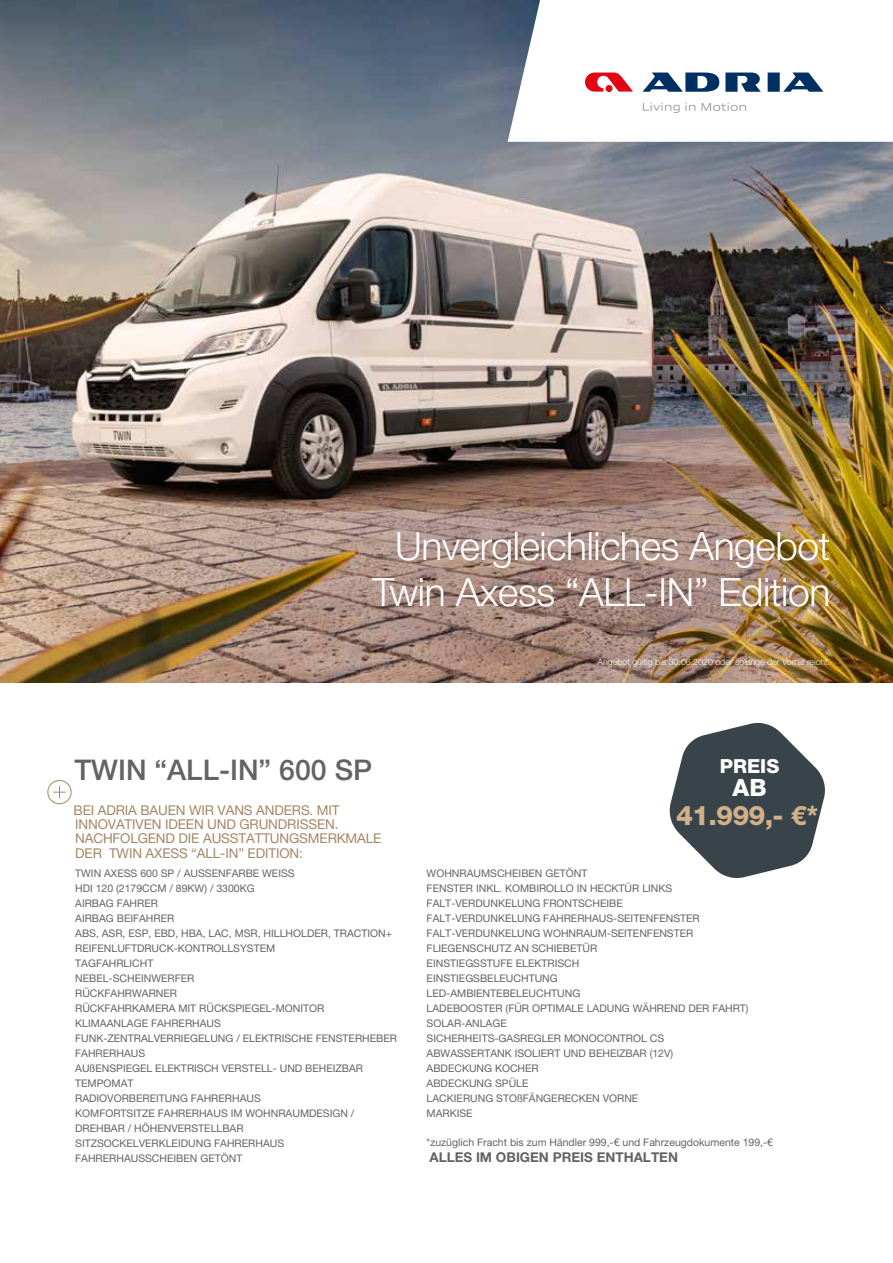
<style>
.page{position:relative;width:893px;height:1263px;background:#fff}
.page>*{position:absolute;margin:0;border:0;box-sizing:border-box;transform-origin:0 0}
.t1{font:300 39px/47px "Helvetica Neue LT Pro";letter-spacing:-.01em;color:#fff;text-align:center}
.t2{font:500 28.5px "Helvetica Neue LT Pro";color:#646363}
.t3{font:800 27px "Helvetica Neue LT Pro";color:#d1b087}
.t4{font:800 23.85px "Helvetica Neue LT Pro";color:#fff}
.t5{font:800 19.35px "Helvetica Neue LT Pro";color:#fff}
.t6{font:13.5px/14.2px "Helvetica Neue LT Pro";letter-spacing:-.01em;color:#a48767}
.t7{font:700 13.5px "Helvetica Neue LT Pro";color:#646363}
.t8{font:10.5px/15px "Helvetica Neue LT Pro";color:#646363}
.t9{font:300 8.85px "Helvetica Neue LT Pro";color:#fff}
</style>
<div class="page">
<img style="left:0;top:0;width:893px;height:682px">
<svg style="left:508px;top:0;width:385px;height:142px"></svg>
<svg style="left:585px;top:73px;width:48px;height:19px"></svg>
<svg style="left:643px;top:73px;width:180px;height:19px"></svg>
<svg style="left:643px;top:103px;width:52px;height:10px"></svg>
<svg style="left:701px;top:103px;width:45px;height:8px"></svg>
<svg style="left:47px;top:780px;width:25px;height:24px"></svg>
<svg style="left:670px;top:723px;width:155px;height:155px"></svg>
<h1 class="t1" style="left:372px;top:521px;width:459px">Unvergleichliches Angebot<br>Twin Axess “ALL-IN” Edition</h1>
<p class="t9" style="left:598px;top:657px;width:234px">Angebot gültig bis 30.06.2020 oder solange der Vorrat reicht.</p>
<h3 class="t5" style="left:720px;top:755px;width:61px">PREIS</h3>
<h3 class="t4" style="left:732px;top:773px;width:36px">AB</h3>
<h3 class="t3" style="left:676px;top:799px;width:144px">41.999,- €*</h3>
<h2 class="t2" style="left:74px;top:753px;width:299px">TWIN “ALL-IN” 600 SP</h2>
<p class="t6" style="left:74px;top:803px;width:309px">BEI ADRIA BAUEN WIR VANS ANDERS. MIT INNOVATIVEN IDEEN UND GRUNDRISSEN.<br>NACHFOLGEND DIE AUSSTATTUNGSMERKMALE DER TWIN AXESS “ALL-IN” EDITION:</p>
<p class="t8" style="left:75px;top:865px;width:323px">TWIN AXESS 600 SP / AUSSENFARBE WEISS<br>HDI 120 (2179CCM / 89KW) / 3300KG<br>AIRBAG FAHRER<br>AIRBAG BEIFAHRER<br>ABS, ASR, ESP, EBD, HBA, LAC, MSR, HILLHOLDER, TRACTION+<br>REIFENLUFTDRUCK-KONTROLLSYSTEM<br>TAGFAHRLICHT<br>NEBEL-SCHEINWERFER<br>RÜCKFAHRWARNER<br>RÜCKFAHRKAMERA MIT RÜCKSPIEGEL-MONITOR<br>KLIMAANLAGE FAHRERHAUS<br>FUNK-ZENTRALVERRIEGELUNG / ELEKTRISCHE FENSTERHEBER<br>FAHRERHAUS<br>AUßENSPIEGEL ELEKTRISCH VERSTELL- UND BEHEIZBAR<br>TEMPOMAT<br>RADIOVORBEREITUNG FAHRERHAUS<br>KOMFORTSITZE FAHRERHAUS IM WOHNRAUMDESIGN /<br>DREHBAR / HÖHENVERSTELLBAR<br>SITZSOCKELVERKLEIDUNG FAHRERHAUS<br>FAHRERHAUSSCHEIBEN GETÖNT</p>
<p class="t8" style="left:427px;top:865px;width:324px">WOHNRAUMSCHEIBEN GETÖNT<br>FENSTER INKL. KOMBIROLLO IN HECKTÜR LINKS<br>FALT-VERDUNKELUNG FRONTSCHEIBE<br>FALT-VERDUNKELUNG FAHRERHAUS-SEITENFENSTER<br>FALT-VERDUNKELUNG WOHNRAUM-SEITENFENSTER<br>FLIEGENSCHUTZ AN SCHIEBETÜR<br>EINSTIEGSSTUFE ELEKTRISCH<br>EINSTIEGSBELEUCHTUNG<br>LED-AMBIENTEBELEUCHTUNG<br>LADEBOOSTER (FÜR OPTIMALE LADUNG WÄHREND DER FAHRT)<br>SOLAR-ANLAGE<br>SICHERHEITS-GASREGLER MONOCONTROL CS<br>ABWASSERTANK ISOLIERT UND BEHEIZBAR (12V)<br>ABDECKUNG KOCHER<br>ABDECKUNG SPÜLE<br>LACKIERUNG STOßFÄNGERECKEN VORNE<br>MARKISE</p>
<p class="t8" style="left:427px;top:1135px;width:348px">*zuzüglich Fracht bis zum Händler 999,-€ und Fahrzeugdokumente 199,-€</p>
<p class="t7" style="left:429px;top:1149px;width:250px">ALLES IM OBIGEN PREIS ENTHALTEN</p>
</div>
